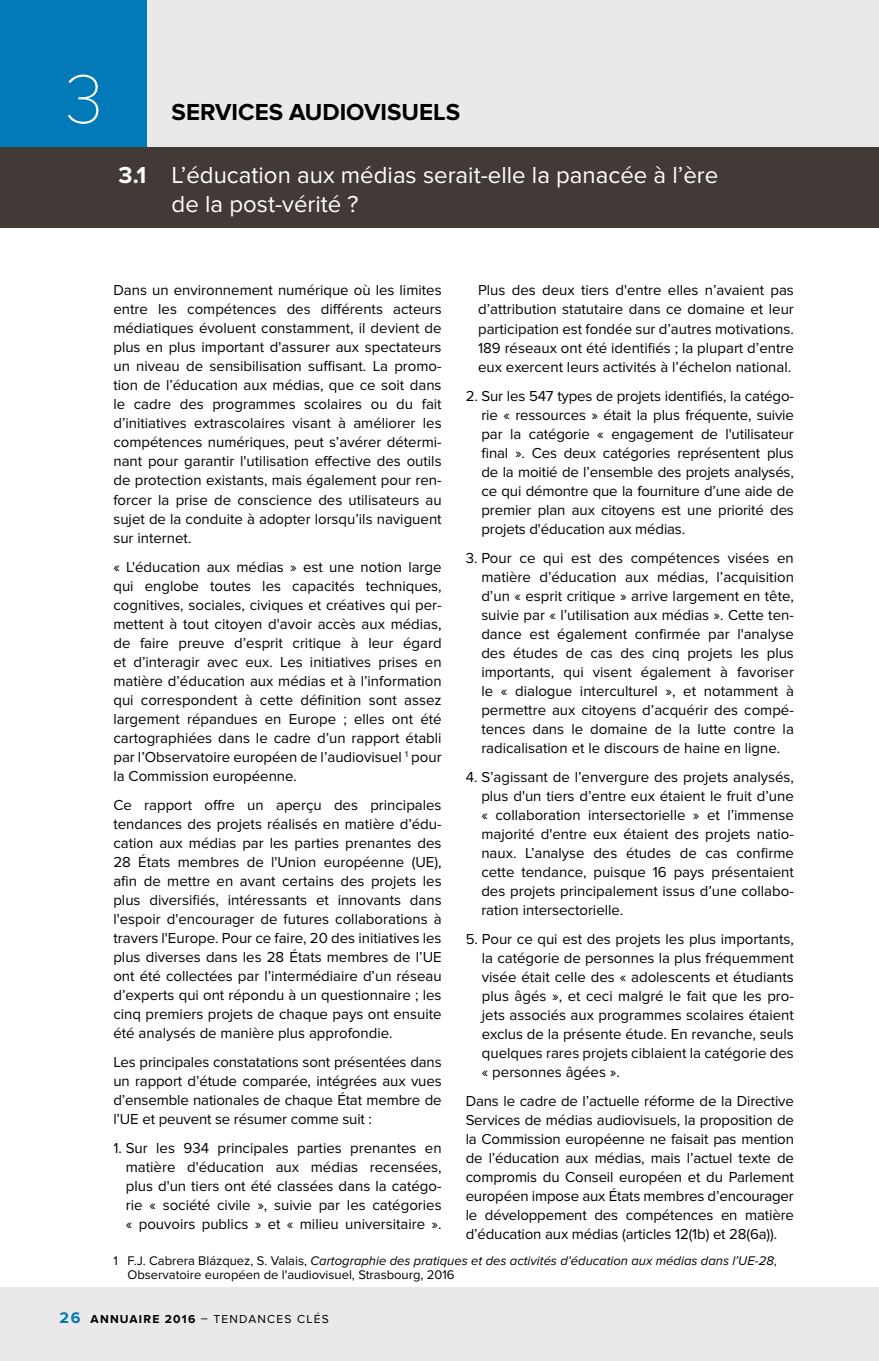
<style>
.page{position:relative;width:879px;height:1361px;background:#fff}
.page>*{position:absolute;margin:0;border:0;box-sizing:border-box;transform-origin:0 0}
.t1{font:100 71.6px "Proxima Nova T";color:#fff}
.t2{font:24px/28.8px "Proxima Nova";color:#fff}
.t3{font:700 24px "Proxima Nova";color:#000}
.t4{font:700 24px "Proxima Nova";color:#fff}
.t5{font:15px/19px "Proxima Nova";color:#000;text-align:justify}
.t6{font:13px/14px "Proxima Nova";color:#000}
.t7{font:12px "Proxima Nova";letter-spacing:.1em;color:#000}
.s1{font-style:italic}
.s2{font-weight:700;font-size:16px;color:#017ab7}
.s3{font-weight:700}
</style>
<div class="page">
<div style="left:0;top:1287px;width:879px;height:74px;background:#eae8e8"></div>
<div style="left:0;top:0;width:879px;height:227px;background:#eae8e8"></div>
<div style="left:0;top:147px;width:879px;height:80px;background:#423a36"></div>
<div style="left:0;top:0;width:146px;height:147px;background:#017ab7"></div>
<h1 class="t1" style="left:65px;top:58px;width:39px">3</h1>
<h2 class="t4" style="left:119px;top:161px;width:29px">3.1</h2>
<h2 class="t4" style="left:119px;top:173px;width:29px">3.1</h2>
<h2 class="t3" style="left:172px;top:98px;width:290px">SERVICES AUDIOVISUELS</h2>
<h2 class="t2" style="left:172px;top:161px;width:548px">L’éducation aux médias serait-elle la panacée à l’ère de la post-vérité ?</h2>
<p class="t5" style="left:113px;top:281px;width:330px">Dans un environnement numérique où les limites entre les compétences des différents acteurs médiatiques évoluent constamment, il devient de plus en plus important d'assurer aux spectateurs un niveau de sensibilisation suffisant. La promo&shy;tion de l’éducation aux médias, que ce soit dans le cadre des programmes scolaires ou du fait d’initiatives extrascolaires visant à améliorer les compétences numériques, peut s’avérer détermi&shy;nant pour garantir l'utilisation effective des outils de protection existants, mais également pour ren&shy;forcer la prise de conscience des utilisateurs au sujet de la conduite à adopter lorsqu’ils naviguent sur internet.</p>
<p class="t5" style="left:113px;top:557px;width:330px">« L'éducation aux médias » est une notion large qui englobe toutes les capacités techniques, cognitives, sociales, civiques et créatives qui per&shy;mettent à tout citoyen d'avoir accès aux médias, de faire preuve d’esprit critique à leur égard et d’interagir avec eux. Les initiatives prises en matière d’éducation aux médias et à l’information qui correspondent à cette définition sont assez largement répandues en Europe ; elles ont été cartographiées dans le cadre d’un rapport établi par l’Observatoire européen de l’audiovisuel <sup>1</sup> pour la Commission européenne.</p>
<p class="t5" style="left:113px;top:795px;width:330px">Ce rapport offre un aperçu des principales tendances des projets réalisés en matière d’édu&shy;cation aux médias par les parties prenantes des 28 États membres de l'Union européenne (UE), afin de mettre en avant certains des projets les plus diversifiés, intéressants et innovants dans l'espoir d'encourager de futures collaborations à travers l'Europe. Pour ce faire, 20 des initiatives les plus diverses dans les 28 États membres de l’UE ont été collectées par l’intermédiaire d’un réseau d’experts qui ont répondu à un questionnaire ; les cinq premiers projets de chaque pays ont ensuite été analysés de manière plus approfondie.</p>
<p class="t5" style="left:113px;top:1052px;width:330px">Les principales constatations sont présentées dans un rapport d’étude comparée, intégrées aux vues d’ensemble nationales de chaque État membre de l’UE et peuvent se résumer comme suit :</p>
<p class="t5" style="left:126px;top:1138px;width:317px;text-indent:-12px">1. Sur les 934 principales parties prenantes en matière d'éducation aux médias recensées, plus d'un tiers ont été classées dans la catégo&shy;rie « société civile », suivie par les catégories « pouvoirs publics » et « milieu universitaire ».</p>
<p class="t5" style="left:478px;top:281px;width:317px">Plus des deux tiers d'entre elles n’avaient pas d’attribution statutaire dans ce domaine et leur participation est fondée sur d’autres motivations.<br>189 réseaux ont été identifiés ; la plupart d’entre eux exercent leurs activités à l’échelon national.</p>
<p class="t5" style="left:481px;top:386px;width:314px;text-indent:-16px">2. Sur les 547 types de projets identifiés, la catégo&shy;rie « ressources » était la plus fréquente, suivie par la catégorie « engagement de l'utilisateur final ». Ces deux catégories représentent plus de la moitié de l’ensemble des projets analysés, ce qui démontre que la fourniture d’une aide de premier plan aux citoyens est une priorité des projets d'éducation aux médias.</p>
<p class="t5" style="left:481px;top:548px;width:314px;text-indent:-16px">3. Pour ce qui est des compétences visées en matière d’éducation aux médias, l’acquisition d’un « esprit critique » arrive largement en tête, suivie par « l’utilisation aux médias ». Cette ten&shy;dance est également confirmée par l'analyse des études de cas des cinq projets les plus importants, qui visent également à favoriser le « dialogue interculturel », et notamment à permettre aux citoyens d’acquérir des compé&shy;tences dans le domaine de la lutte contre la radicalisation et le discours de haine en ligne.</p>
<p class="t5" style="left:481px;top:767px;width:314px;text-indent:-16px">4. S’agissant de l’envergure des projets analysés, plus d'un tiers d’entre eux étaient le fruit d’une « collaboration intersectorielle » et l’immense majorité d'entre eux étaient des projets natio&shy;naux. L’analyse des études de cas confirme cette tendance, puisque 16 pays présentaient des projets principalement issus d’une collabo&shy;ration intersectorielle.</p>
<p class="t5" style="left:482px;top:929px;width:314px;text-indent:-16px">5. Pour ce qui est des projets les plus importants, la catégorie de personnes la plus fréquemment visée était celle des « adolescents et étudiants plus âgés », et ceci malgré le fait que les pro&shy;jets associés aux programmes scolaires étaient exclus de la présente étude. En revanche, seuls quelques rares projets ciblaient la catégorie des « personnes âgées ».</p>
<p class="t5" style="left:466px;top:1091px;width:330px">Dans le cadre de l’actuelle réforme de la Directive Services de médias audiovisuels, la proposition de la Commission européenne ne faisait pas mention de l’éducation aux médias, mais l’actuel texte de compromis du Conseil européen et du Parlement européen impose aux États membres d’encourager le développement des compétences en matière d’éducation aux médias (articles 12(1b) et 28(6a)).</p>
<p class="t6" style="left:127px;top:1253px;width:651px;text-indent:-14px">1 F.J. Cabrera Blázquez, S. Valais, <span class="s1">Cartographie des pratiques et des activités d’éducation aux médias dans l’UE-28</span>,<br>Observatoire européen de l'audiovisuel, Strasbourg, 2016</p>
<p class="t7" style="left:60px;top:1311px;width:271px"><span class="s2">26</span> <span class="s3">ANNUAIRE 2016</span> – TENDANCES CLÉS</p>
</div>
